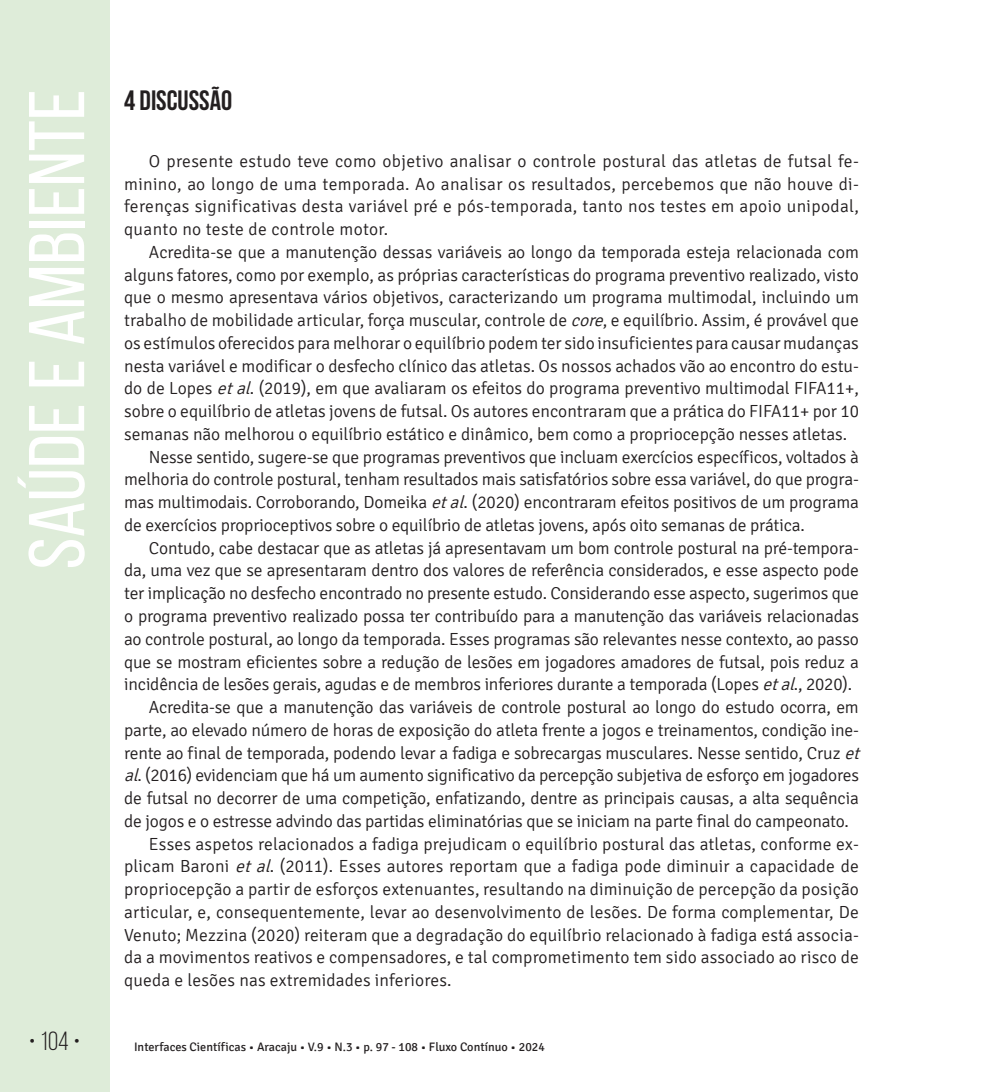
<style>
.page{position:relative;width:993px;height:1092px;background:#fff}
.page>*{position:absolute;margin:0;border:0;box-sizing:border-box;transform-origin:0 0}
.t1{font:78.75px "Bebas Neue";color:#fff;scale:1.09 1}
.t2{font:700 28px "Bebas Neue";color:#231f20}
.t3{font:26.25px "Bebas Neue";color:#231f20}
.t4{font:300 17.5px/22.8px "Signika";letter-spacing:-.01em;color:#231f20;text-align:justify}
.t5{font:300 17.5px "Signika";letter-spacing:.01em;color:#231f20}
.t6{font:12.25px "Signika";color:#231f20}
.s1{font-style:italic}
</style>
<div class="page">
<div style="left:0;top:0;width:109px;height:1091px;background:#deecd9"></div>
<h1 class="t1" style="left:14px;top:569px;width:442px;rotate:-90deg">Saúde e Ambiente</h1>
<h2 class="t2" style="left:124px;top:85px;width:110px">4 DISCUSSÃO</h2>
<p class="t4" style="left:124px;top:150px;width:736px;text-indent:25px">O presente estudo teve como objetivo analisar o controle postural das atletas de futsal fe&shy;minino, ao longo de uma temporada. Ao analisar os resultados, percebemos que não houve di&shy;ferenças significativas desta variável pré e pós-temporada, tanto nos testes em apoio unipodal, quanto no teste de controle motor.</p>
<p class="t4" style="left:149px;top:241px;width:711px">Acredita-se que a manutenção dessas variáveis ao longo da temporada esteja relacionada com</p>
<p class="t4" style="left:124px;top:263px;width:736px">alguns fatores, como por exemplo, as próprias características do programa preventivo realizado, visto</p>
<p class="t4" style="left:124px;top:286px;width:736px">que o mesmo apresentava vários objetivos, caracterizando um programa multimodal, incluindo um</p>
<p class="t4" style="left:124px;top:309px;width:736px">trabalho de mobilidade articular, força muscular, controle de <span class="s1">core</span>, e equilíbrio. Assim, é provável que</p>
<p class="t4" style="left:124px;top:332px;width:736px">os estímulos oferecidos para melhorar o equilíbrio podem ter sido insuficientes para causar mudanças</p>
<p class="t4" style="left:124px;top:354px;width:736px">nesta variável e modificar o desfecho clínico das atletas. Os nossos achados vão ao encontro do estu-</p>
<p class="t4" style="left:124px;top:377px;width:736px">do de Lopes <span class="s1">etal</span>. (2019), em que avaliaram os efeitos do programa preventivo multimodal FIFA11+,</p>
<p class="t4" style="left:124px;top:400px;width:736px">sobre o equilíbrio de atletas jovens de futsal. Os autores encontraram que a prática do FIFA11+ por 10</p>
<p class="t4" style="left:124px;top:423px;width:724px">semanas não melhorou o equilíbrio estático e dinâmico, bem como a propriocepção nesses atletas.</p>
<p class="t4" style="left:149px;top:445px;width:711px">Nesse sentido, sugere-se que programas preventivos que incluam exercícios específicos, voltados à</p>
<p class="t4" style="left:124px;top:468px;width:736px">melhoria do controle postural, tenham resultados mais satisfatórios sobre essa variável, do que progra-</p>
<p class="t4" style="left:124px;top:491px;width:736px">mas multimodais. Corroborando, Domeika <span class="s1">etal</span>. (2020) encontraram efeitos positivos de um programa</p>
<p class="t4" style="left:124px;top:514px;width:682px">de exercícios proprioceptivos sobre o equilíbrio de atletas jovens, após oito semanas de prática.</p>
<p class="t4" style="left:149px;top:536px;width:711px">Contudo, cabe destacar que as atletas já apresentavam um bom controle postural na pré-tempora-</p>
<p class="t4" style="left:124px;top:559px;width:736px">da, uma vez que se apresentaram dentro dos valores de referência considerados, e esse aspecto pode</p>
<p class="t4" style="left:124px;top:582px;width:736px">ter implicação no desfecho encontrado no presente estudo. Considerando esse aspecto, sugerimos que</p>
<p class="t4" style="left:124px;top:605px;width:736px">o programa preventivo realizado possa ter contribuído para a manutenção das variáveis relacionadas</p>
<p class="t4" style="left:124px;top:627px;width:736px">ao controle postural, ao longo da temporada. Esses programas são relevantes nesse contexto, ao passo</p>
<p class="t4" style="left:124px;top:650px;width:736px">que se mostram eficientes sobre a redução de lesões em jogadores amadores de futsal, pois reduz a</p>
<p class="t4" style="left:124px;top:673px;width:729px">incidência de lesões gerais, agudas e de membros inferiores durante a temporada (Lopes <span class="s1">etal</span>., 2020).</p>
<p class="t4" style="left:149px;top:696px;width:711px">Acredita-se que a manutenção das variáveis de controle postural ao longo do estudo ocorra, em</p>
<p class="t4" style="left:124px;top:718px;width:736px">parte, ao elevado número de horas de exposição do atleta frente a jogos e treinamentos, condição ine-</p>
<p class="t4" style="left:124px;top:741px;width:741px">rente ao final de temporada, podendo levar a fadiga e sobrecargas musculares. Nesse sentido, Cruz <span class="s1">et</span></p>
<p class="t4" style="left:124px;top:764px;width:736px"><span class="s1">al</span>. (2016) evidenciam que há um aumento significativo da percepção subjetiva de esforço em jogadores</p>
<p class="t4" style="left:124px;top:787px;width:736px">de futsal no decorrer de uma competição, enfatizando, dentre as principais causas, a alta sequência</p>
<p class="t4" style="left:124px;top:809px;width:726px">de jogos e o estresse advindo das partidas eliminatórias que se iniciam na parte final do campeonato.</p>
<p class="t5" style="left:149px;top:834px;width:711px">Esses aspetos relacionados a fadiga prejudicam o equilíbrio postural das atletas, conforme ex-</p>
<p class="t5" style="left:124px;top:856px;width:736px">plicam Baroni <span class="s1">etal</span>. (2011). Esses autores reportam que a fadiga pode diminuir a capacidade de</p>
<p class="t5" style="left:124px;top:879px;width:736px">propriocepção a partir de esforços extenuantes, resultando na diminuição de percepção da posição</p>
<p class="t5" style="left:124px;top:902px;width:736px">articular, e, consequentemente, levar ao desenvolvimento de lesões. De forma complementar, De</p>
<p class="t5" style="left:124px;top:925px;width:736px">Venuto; Mezzina (2020) reiteram que a degradação do equilíbrio relacionado à fadiga está associa-</p>
<p class="t5" style="left:124px;top:947px;width:736px">da a movimentos reativos e compensadores, e tal comprometimento tem sido associado ao risco de</p>
<p class="t5" style="left:124px;top:970px;width:329px">queda e lesões nas extremidades inferiores.</p>
<h3 class="t3" style="left:29px;top:1026px;width:53px">• 104 •</h3>
<p class="t6" style="left:134px;top:1040px;width:412px">Interfaces Científicas • Aracaju • V.9 • N.3 • p. 97 - 108 • Fluxo Contínuo • 2024</p>
</div>
